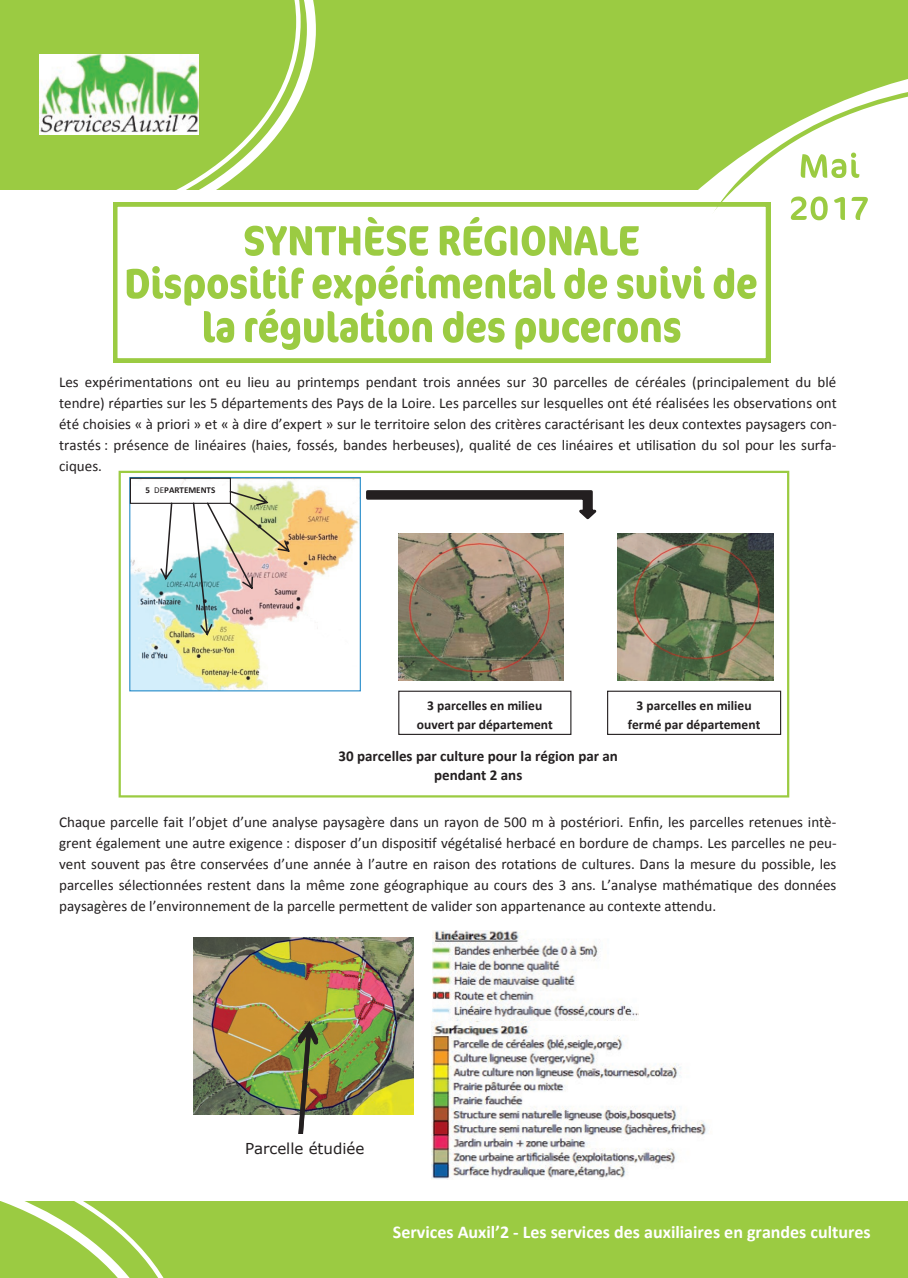
<style>
.page{position:relative;width:908px;height:1278px;background:#fff}
.page>*{position:absolute;margin:0;border:0;box-sizing:border-box;transform-origin:0 0}
.t1{font:700 18px "Calibri";color:#fff}
.t2{font:15px/21px "Calibri";color:#231f20;text-align:justify}
.t3{font:700 15px/18.3px "Calibri";color:#231f20;text-align:center}
.t4{font:15px "Verdana";color:#231f20}
.t5{font:700 13.5px/19px "Calibri";color:#231f20;text-align:center}
.t6{font:700 9px "Calibri";color:#231f20}
.s1{font-weight:400}
</style>
<div class="page">
<div style="left:0;top:0;width:907px;height:190px;background:#9bcb42"></div>
<svg style="left:541px;top:79px;width:366px;height:719px"></svg>
<svg style="left:39px;top:0;width:277px;height:190px"></svg>
<svg style="left:674px;top:95px;width:233px;height:441px"></svg>
<div style="left:0;top:1200px;width:907px;height:77px;background:#9bcb42"></div>
<img style="left:40px;top:55px;width:158px;height:79px">
<img style="left:799px;top:142px;width:81px;height:42px">
<img style="left:788px;top:184px;width:102px;height:46px">
<svg style="left:113px;top:202px;width:657px;height:160px"></svg>
<img style="left:244px;top:210px;width:417px;height:43px">
<img style="left:125px;top:253px;width:657px;height:58px">
<img style="left:202px;top:296px;width:497px;height:58px">
<img style="left:131px;top:479px;width:228px;height:210px">
<div style="left:129px;top:477px;width:232px;height:214px;border:1px solid #268bc9"></div>
<div style="left:130px;top:477px;width:101px;height:27px;border:1px solid #231f20"></div>
<svg style="left:160px;top:502px;width:12px;height:78px"></svg>
<img style="left:193px;top:490px;width:97px;height:145px">
<div style="left:306px;top:741px;width:344px;height:47px;background:#fff"></div>
<img style="left:398px;top:533px;width:165px;height:147px">
<img style="left:617px;top:533px;width:156px;height:147px">
<div style="left:399px;top:691px;width:171px;height:43px;background:#fff"></div>
<div style="left:398px;top:690px;width:173px;height:44px;border:1px solid #231f20"></div>
<div style="left:607px;top:691px;width:173px;height:43px;background:#fff"></div>
<div style="left:607px;top:690px;width:174px;height:44px;border:1px solid #231f20"></div>
<svg style="left:366px;top:488px;width:236px;height:33px"></svg>
<div style="left:118px;top:470px;width:671px;height:327px;border:2px solid #9bcb42"></div>
<img style="left:432px;top:930px;width:206px;height:90px">
<img style="left:194px;top:937px;width:219px;height:177px">
<img style="left:431px;top:1020px;width:277px;height:159px">
<svg style="left:297px;top:1020px;width:21px;height:113px;background:#817d4d"></svg>
<svg style="left:0;top:1200px;width:167px;height:78px"></svg>
<p class="t2" style="left:59px;top:371px;width:779px">Les expérimentations ont eu lieu au printemps pendant trois années sur 30 parcelles de céréales (principalement du blé tendre) réparties sur les 5 départements des Pays de la Loire. Les parcelles sur lesquelles ont été réalisées les observations ont été choisies « à priori » et « à dire d’expert » sur le territoire selon des critères caractérisant les deux contextes paysagers con&shy;trastés : présence de linéaires (haies, fossés, bandes herbeuses), qualité de ces linéaires et utilisation du sol pour les surfa&shy;ciques.</p>
<p class="t6" style="left:145px;top:484px;width:71px">5 <span class="s1">DE</span>PARTEMENTS</p>
<p class="t5" style="left:417px;top:696px;width:137px">3 parcelles en milieu ouvert par département</p>
<p class="t5" style="left:627px;top:696px;width:134px">3 parcelles en milieu fermé par département</p>
<p class="t3" style="left:338px;top:747px;width:281px">30 parcelles par culture pour la région par an pendant 2 ans</p>
<p class="t2" style="left:59px;top:811px;width:778px">Chaque parcelle fait l’objet d’une analyse paysagère dans un rayon de 500 m à postériori. Enfin, les parcelles retenues intè&shy;grent également une autre exigence : disposer d’un dispositif végétalisé herbacé en bordure de champs. Les parcelles ne peu&shy;vent souvent pas être conservées d’une année à l’autre en raison des rotations de cultures. Dans la mesure du possible, les parcelles sélectionnées restent dans la même zone géographique au cours des 3 ans. L’analyse mathématique des données paysagères de l’environnement de la parcelle permettent de valider son appartenance au contexte attendu.</p>
<p class="t4" style="left:245px;top:1138px;width:121px">Parcelle étudiée</p>
<p class="t1" style="left:393px;top:1219px;width:479px">Services Auxil’2 - Les services des auxiliaires en grandes cultures</p>
</div>
